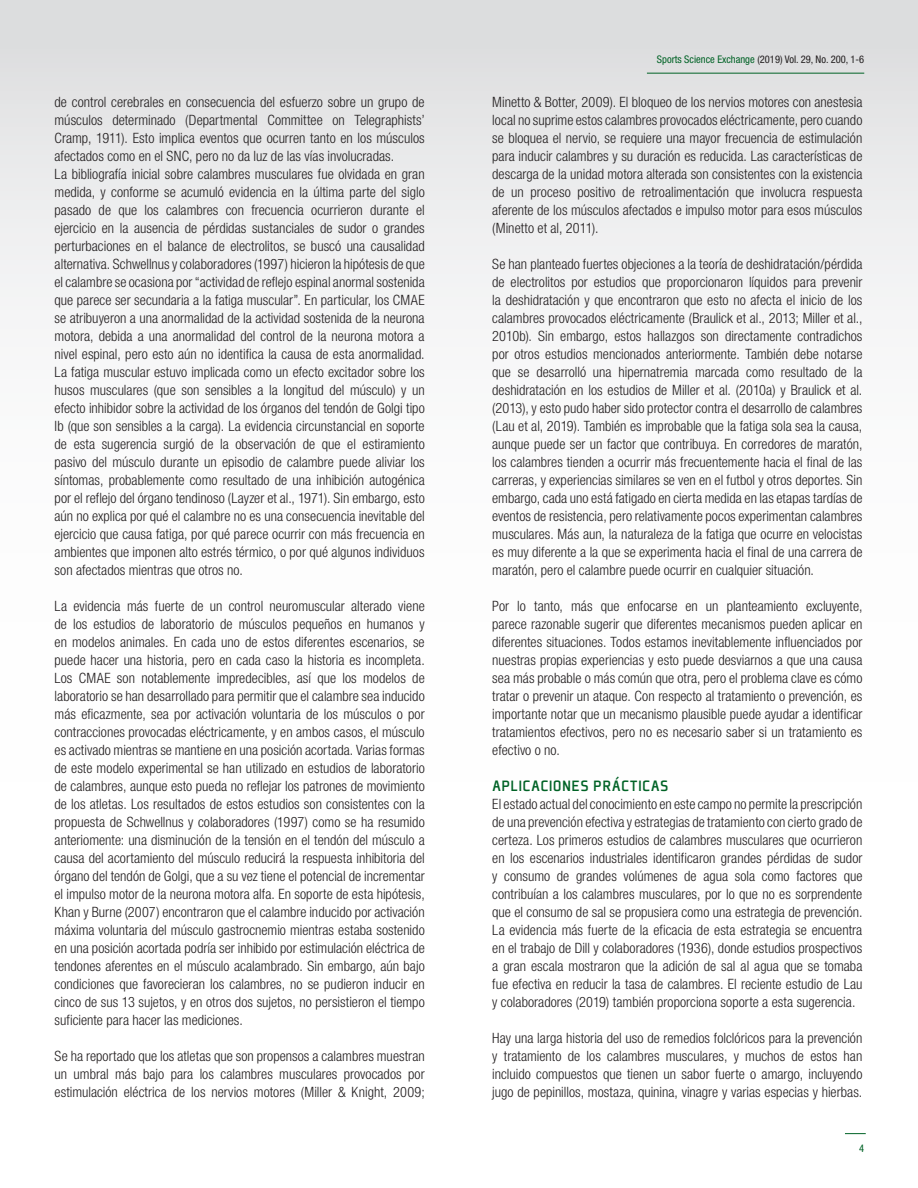
<style>
.page{position:relative;width:918px;height:1188px;background:#fff}
.page>*{position:absolute;margin:0;border:0;box-sizing:border-box;transform-origin:0 0}
.newbody_text_no_bull{font:500 16.5px "Plexes Pro";letter-spacing:.03em;color:#016226}
.newbody_text_no_bull-2{font:300 condensed 14.25px/18px "Helvetica Neue LT Std";color:#231f20;text-align:justify}
.t1{font:condensed 10.5px "Helvetica Neue LT Std";color:#231f20}
.t2{font:condensed 10.5px "Helvetica Neue LT Std";color:#016226}
.s1{color:#016226}
</style>
<div class="page">
<div style="left:0;top:0;width:918px;height:1188px;background:linear-gradient(to bottom,#e8e9ea,#fff)"></div>
<hr style="left:647px;top:73px;width:217px;height:1px;background:#016226">
<svg style="left:845px;top:1133px;width:21px;height:1px"></svg>
<p class="newbody_text_no_bull-2" style="left:55px;top:93px;width:372px">de control cerebrales en consecuencia del esfuerzo sobre un grupo de músculos determinado (Departmental Committee on Telegraphists’ Cramp, 1911). Esto implica eventos que ocurren tanto en los músculos afectados como en el SNC, pero no da luz de las vías involucradas.</p>
<p class="newbody_text_no_bull-2" style="left:55px;top:165px;width:372px">La bibliografía inicial sobre calambres musculares fue olvidada en gran medida, y conforme se acumuló evidencia en la última parte del siglo pasado de que los calambres con frecuencia ocurrieron durante el ejercicio en la ausencia de pérdidas sustanciales de sudor o grandes perturbaciones en el balance de electrolitos, se buscó una causalidad alternativa. Schwellnus y colaboradores (1997) hicieron la hipótesis de que el calambre se ocasiona por “actividad de reflejo espinal anormal sostenida que parece ser secundaria a la fatiga muscular”. En particular, los CMAE se atribuyeron a una anormalidad de la actividad sostenida de la neurona motora, debida a una anormalidad del control de la neurona motora a nivel espinal, pero esto aún no identifica la causa de esta anormalidad.<br>La fatiga muscular estuvo implicada como un efecto excitador sobre los husos musculares (que son sensibles a la longitud del músculo) y un efecto inhibidor sobre la actividad de los órganos del tendón de Golgi tipo Ib (que son sensibles a la carga). La evidencia circunstancial en soporte de esta sugerencia surgió de la observación de que el estiramiento pasivo del músculo durante un episodio de calambre puede aliviar los síntomas, probablemente como resultado de una inhibición autogénica por el reflejo del órgano tendinoso (Layzer et al., 1971). Sin embargo, esto aún no explica por qué el calambre no es una consecuencia inevitable del ejercicio que causa fatiga, por qué parece ocurrir con más frecuencia en ambientes que imponen alto estrés térmico, o por qué algunos individuos son afectados mientras que otros no.</p>
<p class="newbody_text_no_bull-2" style="left:55px;top:597px;width:372px">La evidencia más fuerte de un control neuromuscular alterado viene de los estudios de laboratorio de músculos pequeños en humanos y en modelos animales. En cada uno de estos diferentes escenarios, se puede hacer una historia, pero en cada caso la historia es incompleta.<br>Los CMAE son notablemente impredecibles, así que los modelos de laboratorio se han desarrollado para permitir que el calambre sea inducido más eficazmente, sea por activación voluntaria de los músculos o por contracciones provocadas eléctricamente, y en ambos casos, el músculo es activado mientras se mantiene en una posición acortada. Varias formas de este modelo experimental se han utilizado en estudios de laboratorio de calambres, aunque esto pueda no reflejar los patrones de movimiento de los atletas. Los resultados de estos estudios son consistentes con la propuesta de Schwellnus y colaboradores (1997) como se ha resumido anteriomente: una disminución de la tensión en el tendón del músculo a causa del acortamiento del músculo reducirá la respuesta inhibitoria del órgano del tendón de Golgi, que a su vez tiene el potencial de incrementar el impulso motor de la neurona motora alfa. En soporte de esta hipótesis, Khan y Burne (2007) encontraron que el calambre inducido por activación máxima voluntaria del músculo gastrocnemio mientras estaba sostenido en una posición acortada podría ser inhibido por estimulación eléctrica de tendones aferentes en el músculo acalambrado. Sin embargo, aún bajo condiciones que favorecieran los calambres, no se pudieron inducir en cinco de sus 13 sujetos, y en otros dos sujetos, no persistieron el tiempo suficiente para hacer las mediciones.</p>
<p class="newbody_text_no_bull-2" style="left:55px;top:1047px;width:372px">Se ha reportado que los atletas que son propensos a calambres muestran un umbral más bajo para los calambres musculares provocados por estimulación eléctrica de los nervios motores (Miller &amp; Knight, 2009;</p>
<p class="t1" style="left:657px;top:53px;width:209px"><span class="s1">Sports Science Exchange</span> (2019) Vol. 29, No. 200, 1-6</p>
<p class="newbody_text_no_bull-2" style="left:492px;top:93px;width:372px">Minetto &amp; Botter, 2009). El bloqueo de los nervios motores con anestesia local no suprime estos calambres provocados eléctricamente, pero cuando se bloquea el nervio, se requiere una mayor frecuencia de estimulación para inducir calambres y su duración es reducida. Las características de descarga de la unidad motora alterada son consistentes con la existencia de un proceso positivo de retroalimentación que involucra respuesta aferente de los músculos afectados e impulso motor para esos músculos (Minetto et al, 2011).</p>
<p class="newbody_text_no_bull-2" style="left:492px;top:255px;width:372px">Se han planteado fuertes objeciones a la teoría de deshidratación/pérdida de electrolitos por estudios que proporcionaron líquidos para prevenir la deshidratación y que encontraron que esto no afecta el inicio de los calambres provocados eléctricamente (Braulick et al., 2013; Miller et al., 2010b). Sin embargo, estos hallazgos son directamente contradichos por otros estudios mencionados anteriormente. También debe notarse que se desarrolló una hipernatremia marcada como resultado de la deshidratación en los estudios de Miller et al. (2010a) y Braulick et al. (2013), y esto pudo haber sido protector contra el desarrollo de calambres (Lau et al, 2019). También es improbable que la fatiga sola sea la causa, aunque puede ser un factor que contribuya. En corredores de maratón, los calambres tienden a ocurrir más frecuentemente hacia el final de las carreras, y experiencias similares se ven en el futbol y otros deportes. Sin embargo, cada uno está fatigado en cierta medida en las etapas tardías de eventos de resistencia, pero relativamente pocos experimentan calambres musculares. Más aun, la naturaleza de la fatiga que ocurre en velocistas es muy diferente a la que se experimenta hacia el final de una carrera de maratón, pero el calambre puede ocurrir en cualquier situación.</p>
<p class="newbody_text_no_bull-2" style="left:492px;top:597px;width:372px">Por lo tanto, más que enfocarse en un planteamiento excluyente, parece razonable sugerir que diferentes mecanismos pueden aplicar en diferentes situaciones. Todos estamos inevitablemente influenciados por nuestras propias experiencias y esto puede desviarnos a que una causa sea más probable o más común que otra, pero el problema clave es cómo tratar o prevenir un ataque. Con respecto al tratamiento o prevención, es importante notar que un mecanismo plausible puede ayudar a identificar tratamientos efectivos, pero no es necesario saber si un tratamiento es efectivo o no.</p>
<p class="newbody_text_no_bull" style="left:492px;top:776px;width:178px">APLICACIONES PRÁCTICAS</p>
<p class="newbody_text_no_bull-2" style="left:492px;top:795px;width:372px">El estado actual del conocimiento en este campo no permite la prescripción de una prevención efectiva y estrategias de tratamiento con cierto grado de certeza. Los primeros estudios de calambres musculares que ocurrieron en los escenarios industriales identificaron grandes pérdidas de sudor y consumo de grandes volúmenes de agua sola como factores que contribuían a los calambres musculares, por lo que no es sorprendente que el consumo de sal se propusiera como una estrategia de prevención.<br>La evidencia más fuerte de la eficacia de esta estrategia se encuentra en el trabajo de Dill y colaboradores (1936), donde estudios prospectivos a gran escala mostraron que la adición de sal al agua que se tomaba fue efectiva en reducir la tasa de calambres. El reciente estudio de Lau y colaboradores (2019) también proporciona soporte a esta sugerencia.</p>
<p class="newbody_text_no_bull-2" style="left:492px;top:1029px;width:372px">Hay una larga historia del uso de remedios folclóricos para la prevención y tratamiento de los calambres musculares, y muchos de estos han incluido compuestos que tienen un sabor fuerte o amargo, incluyendo jugo de pepinillos, mostaza, quinina, vinagre y varias especias y hierbas.</p>
<p class="t2" style="left:859px;top:1142px;width:7px">4</p>
</div>
